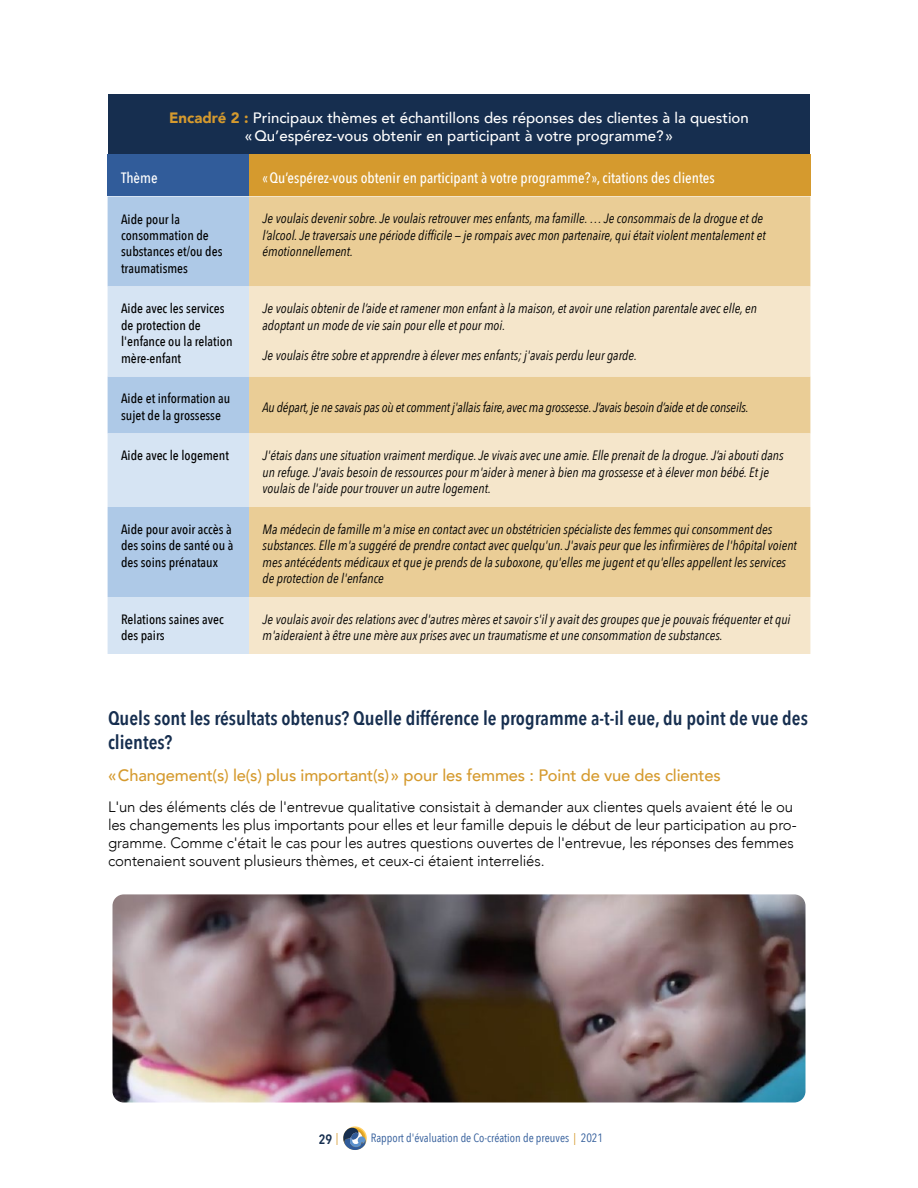
<style>
.page{position:relative;width:918px;height:1188px;background:#fff}
.page>*{position:absolute;margin:0;border:0;box-sizing:border-box;transform-origin:0 0}
.t1{font:600 19.5px/24px "Avenir Next Condensed";color:#162e4f}
.t2{font:500 16.5px "Avenir";letter-spacing:-.01em;color:#d59a2e}
.t3{font:300 15px/18px "Avenir";letter-spacing:-.01em;color:#000}
.t4{font:500 15px/18px "Avenir";color:#fff;text-align:center}
.t5{font:500 15px "Avenir Next Condensed";color:#fff}
.t6{font:italic 13.5px/16.5px "Avenir Next Condensed";color:#000}
.t7{font:500 13.5px/16.5px "Avenir Next Condensed";color:#000}
.t8{font:600 13.5px "Avenir Next Condensed";color:#162e4f}
.t9{font:12px "Avenir Next Condensed";color:#315c9a}
.s1{font-weight:900;color:#d59a2e}
.s2{font-weight:400;font-size:12px;color:#d59a2e}
.s3{color:#d59a2e}
</style>
<div class="page">
<div style="left:108px;top:94px;width:702px;height:48px;background:#162e4f"></div>
<div style="left:108px;top:112px;width:702px;height:47px;background:#162e4f"></div>
<div style="left:108px;top:154px;width:141px;height:42px;background:#315c9a"></div>
<div style="left:249px;top:154px;width:561px;height:42px;background:#d59a2e"></div>
<div style="left:108px;top:196px;width:141px;height:90px;background:#aec9e7"></div>
<div style="left:249px;top:196px;width:561px;height:90px;background:#eacd96"></div>
<svg style="left:108px;top:286px;width:141px;height:368px;background:#c6d9ee"></svg>
<svg style="left:249px;top:286px;width:561px;height:368px;background:#f0dcb6"></svg>
<img style="left:113px;top:895px;width:692px;height:207px">
<div style="left:108px;top:890px;width:702px;height:217px;border:4px solid #fff;border-radius:14px"></div>
<svg style="left:343px;top:1126px;width:24px;height:24px"></svg>
<p class="t4" style="left:169px;top:108px;width:581px"><span class="s1">Encadré 2 :</span> Principaux thèmes et échantillons des réponses des clientes à la question «Qu’espérez-vous obtenir en participant à votre programme? »</p>
<p class="t5" style="left:121px;top:169px;width:38px">Thème</p>
<p class="t5" style="left:263px;top:169px;width:454px">«Qu’espérez-vous obtenir en participant à votre programme?», citations des clientes</p>
<p class="t7" style="left:121px;top:210px;width:103px">Aide pour la consommation de substances et/ou des traumatismes</p>
<p class="t6" style="left:263px;top:211px;width:505px">Je voulais devenir sobre. Je voulais retrouver mes enfants, ma famille. … Je consommais de la drogue et de l’alcool. Je traversais une période difficile — je rompais avec mon partenaire, qui était violent mentalement et émotionnellement.</p>
<p class="t7" style="left:121px;top:300px;width:113px">Aide avec les services de protection de l'enfance ou la relation mère-enfant</p>
<p class="t6" style="left:263px;top:300px;width:496px">Je voulais obtenir de l’aide et ramener mon enfant à la maison, et avoir une relation parentale avec elle, en adoptant un mode de vie sain pour elle et pour moi.</p>
<p class="t6" style="left:263px;top:347px;width:376px">Je voulais être sobre et apprendre à élever mes enfants; j'avais perdu leur garde.</p>
<p class="t7" style="left:121px;top:390px;width:111px">Aide et information au sujet de la grossesse</p>
<p class="t6" style="left:263px;top:399px;width:488px">Au départ, je ne savais pas où et comment j'allais faire, avec ma grossesse. J’avais besoin d’aide et de conseils.</p>
<p class="t7" style="left:121px;top:447px;width:109px">Aide avec le logement</p>
<p class="t6" style="left:263px;top:447px;width:523px">J'étais dans une situation vraiment merdique. Je vivais avec une amie. Elle prenait de la drogue. J’ai abouti dans un refuge. J'avais besoin de ressources pour m'aider à mener à bien ma grossesse et à élever mon bébé. Et je voulais de l'aide pour trouver un autre logement.</p>
<p class="t7" style="left:121px;top:521px;width:114px">Aide pour avoir accès à des soins de santé ou à des soins prénataux</p>
<p class="t6" style="left:263px;top:521px;width:536px">Ma médecin de famille m'a mise en contact avec un obstétricien spécialiste des femmes qui consomment des substances. Elle m'a suggéré de prendre contact avec quelqu'un. J'avais peur que les infirmières de l'hôpital voient mes antécédents médicaux et que je prends de la suboxone, qu'elles me jugent et qu'elles appellent les services de protection de l'enfance</p>
<p class="t7" style="left:121px;top:611px;width:104px">Relations saines avec des pairs</p>
<p class="t6" style="left:263px;top:611px;width:529px">Je voulais avoir des relations avec d'autres mères et savoir s'il y avait des groupes que je pouvais fréquenter et qui m'aideraient à être une mère aux prises avec un traumatisme et une consommation de substances.</p>
<h1 class="t1" style="left:108px;top:706px;width:701px">Quels sont les résultats obtenus? Quelle différence le programme a-t-il eue, du point de vue des clientes?</h1>
<p class="t2" style="left:108px;top:761px;width:614px">«Changement(s) le(s) plus important(s)» pour les femmes : Point de vue des clientes</p>
<p class="t3" style="left:108px;top:798px;width:690px">L'un des éléments clés de l'entrevue qualitative consistait à demander aux clientes quels avaient été le ou les changements les plus importants pour elles et leur famille depuis le début de leur participation au pro&shy;gramme. Comme c'était le cas pour les autres questions ouvertes de l'entrevue, les réponses des femmes contenaient souvent plusieurs thèmes, et ceux-ci étaient interreliés.</p>
<p class="t8" style="left:319px;top:1127px;width:21px">29 <span class="s2">|</span></p>
<p class="t9" style="left:371px;top:1128px;width:234px">Rapport d'évaluation de Co-création de preuves <span class="s3">|</span> 2021</p>
</div>
